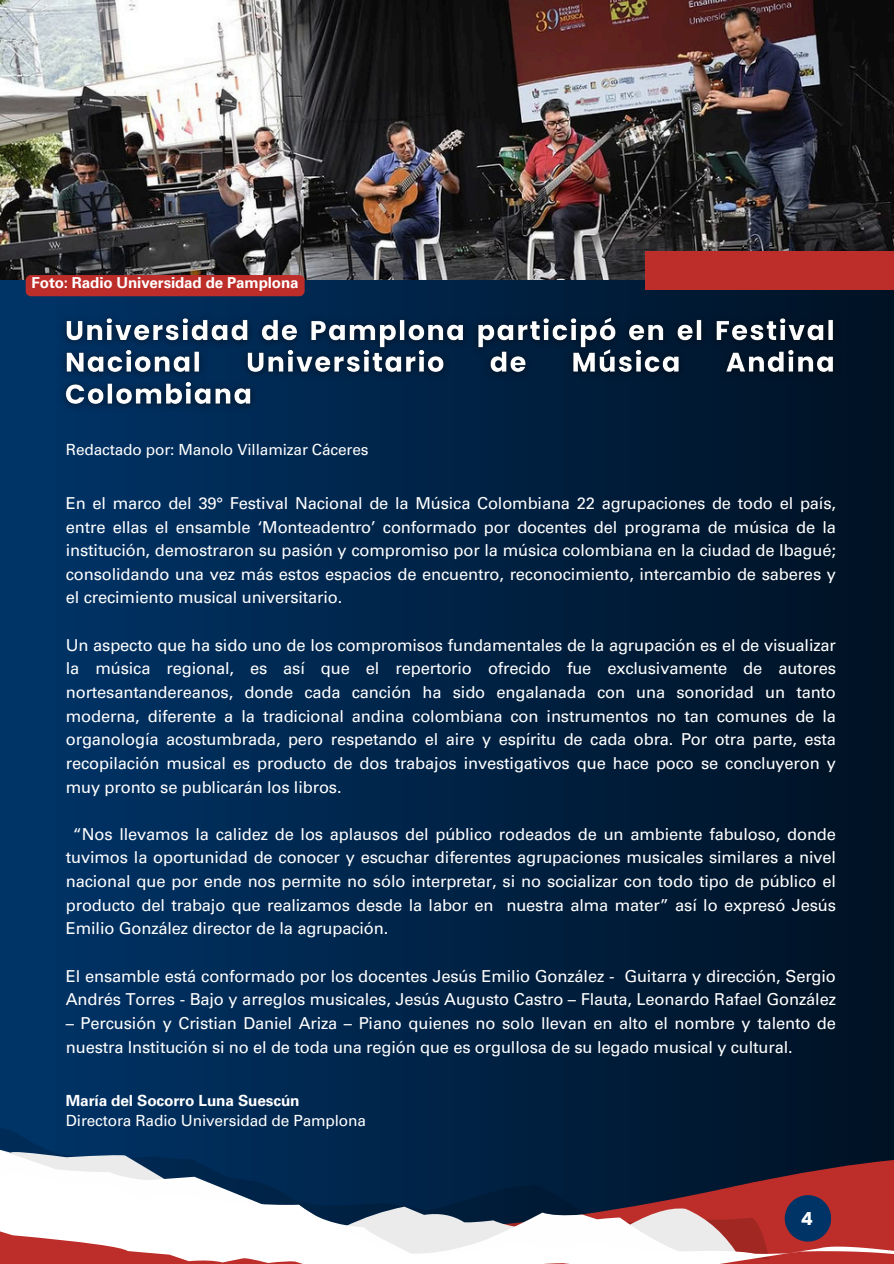
<style>
.page{position:relative;width:894px;height:1264px;background:#fff}
.page>*{position:absolute;margin:0;border:0;box-sizing:border-box;transform-origin:0 0}
.t1{font:700 18px "Poppins";color:#fefefe}
.t2{font:16.5px/23.7px "Univers LT Pro 55 Roman";letter-spacing:-.01em;color:#fff;text-align:justify}
.t3{font:15.45px "Univers LT Pro 55 Roman";letter-spacing:-.01em;color:#fff}
.t4{font:700 15.45px "Univers LT Pro 65";letter-spacing:-.01em;color:#fff}
.t5{font:700 15.15px "Univers LT Pro 65";letter-spacing:-.01em;color:#fff}
</style>
<div class="page">
<div style="left:0;top:0;width:893px;height:1263px;background:#036"></div>
<div style="left:55px;top:0;width:838px;height:1263px;background:linear-gradient(to right,#003265,#001123)"></div>
<svg style="left:0;top:923px;width:893px;height:340px"></svg>
<div style="left:784px;top:1195px;width:47px;height:46px;background:#036;border-radius:50%"></div>
<img style="left:0;top:0;width:893px;height:279px">
<img style="left:55px;top:304px;width:791px;height:115px">
<div style="left:645px;top:251px;width:248px;height:39px;background:#bd2e2a"></div>
<div style="left:26px;top:275px;width:278px;height:21px;background:#bd2e2a;border-radius:5px"></div>
<p class="t5" style="left:32px;top:277px;width:268px">Foto: Radio Universidad de Pamplona</p>
<p class="t3" style="left:66px;top:444px;width:304px">Redactado por: Manolo Villamizar Cáceres</p>
<p class="t2" style="left:66px;top:493px;width:771px">En el marco del 39° Festival Nacional de la Música Colombiana 22 agrupaciones de todo el país, entre ellas el ensamble ‘Monteadentro’ conformado por docentes del programa de música de la institución, demostraron su pasión y compromiso por la música colombiana en la ciudad de Ibagué; consolidando una vez más estos espacios de encuentro, reconocimiento, intercambio de saberes y el crecimiento musical universitario.</p>
<p class="t2" style="left:66px;top:635px;width:771px">Un aspecto que ha sido uno de los compromisos fundamentales de la agrupación es el de visualizar la música regional, es así que el repertorio ofrecido fue exclusivamente de autores nortesantandereanos, donde cada canción ha sido engalanada con una sonoridad un tanto moderna, diferente a la tradicional andina colombiana con instrumentos no tan comunes de la organología acostumbrada, pero respetando el aire y espíritu de cada obra. Por otra parte, esta recopilación musical es producto de dos trabajos investigativos que hace poco se concluyeron y muy pronto se publicarán los libros.</p>
<p class="t2" style="left:66px;top:824px;width:771px;text-indent:7px">“Nos llevamos la calidez de los aplausos del público rodeados de un ambiente fabuloso, donde tuvimos la oportunidad de conocer y escuchar diferentes agrupaciones musicales similares a nivel nacional que por ende nos permite no sólo interpretar, si no socializar con todo tipo de público el producto del trabajo que realizamos desde la labor en nuestra alma mater” así lo expresó Jesús Emilio González director de la agrupación.</p>
<p class="t2" style="left:66px;top:966px;width:771px">El ensamble está conformado por los docentes Jesús Emilio González - Guitarra y dirección, Sergio<br>Andrés Torres - Bajo y arreglos musicales, Jesús Augusto Castro – Flauta, Leonardo Rafael González</p>
<p class="t2" style="left:66px;top:1013px;width:771px">– Percusión y Cristian Daniel Ariza – Piano quienes no solo llevan en alto el nombre y talento de nuestra Institución si no el de toda una región que es orgullosa de su legado musical y cultural.</p>
<p class="t4" style="left:66px;top:1095px;width:235px">María del Socorro Luna Suescún</p>
<p class="t3" style="left:66px;top:1114px;width:301px">Directora Radio Universidad de Pamplona</p>
<p class="t1" style="left:800px;top:1205px;width:14px">4</p>
</div>
